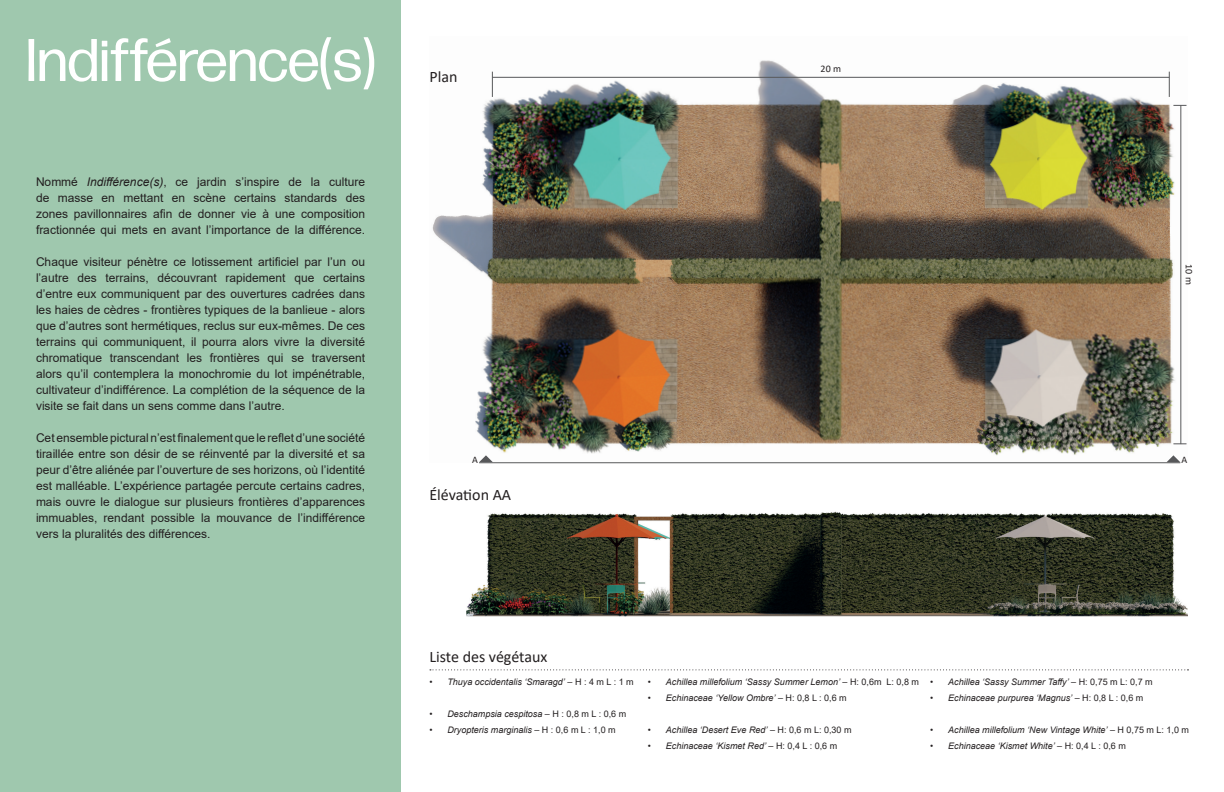
<style>
.page{position:relative;width:1224px;height:792px;background:#9fc8ae}
.page>*{position:absolute;margin:0;border:0;box-sizing:border-box;transform-origin:0 0}
.t1{font:60px "Forma DJR Deck";color:#fff}
.t2{font:16px "Calibri";color:#231f20}
.t3{font:12px/16px "Arial";color:#231f20;text-align:justify}
.t4{font:10px "Calibri";color:#231f20}
.t5{font:italic 9px "Arial";color:#231f20}
.s1{font-style:italic}
.s2{font-style:normal}
</style>
<div class="page">
<div style="left:401px;top:0;width:823px;height:792px;background:#fff"></div>
<img style="left:432px;top:60px;width:755px;height:396px">
<img style="left:466px;top:511px;width:722px;height:106px">
<svg style="left:430px;top:669px;width:758px;height:1px"></svg>
<hr style="left:479px;top:462px;width:701px;height:1px;background:#57585a">
<svg style="left:1167px;top:455px;width:13px;height:7px"></svg>
<svg style="left:479px;top:455px;width:14px;height:7px"></svg>
<hr style="left:492px;top:77px;width:677px;height:1px;background:#57585a">
<svg style="left:492px;top:72px;width:1px;height:25px"></svg>
<svg style="left:1169px;top:72px;width:1px;height:25px"></svg>
<hr style="left:1180px;top:105px;width:1px;height:339px;background:#57585a">
<svg style="left:1173px;top:105px;width:14px;height:1px"></svg>
<svg style="left:1173px;top:443px;width:14px;height:1px"></svg>
<h1 class="t1" style="left:26px;top:18px;width:351px">Indifférence(s)</h1>
<p class="t3" style="left:36px;top:174px;width:331px">Nommé <span class="s1">Indifférence(s)</span>, ce jardin s’inspire de la culture de masse en mettant en scène certains standards des zones pavillonnaires afin de donner vie à une composition fractionnée qui mets en avant l’importance de la différence.</p>
<p class="t3" style="left:36px;top:254px;width:331px">Chaque visiteur pénètre ce lotissement artificiel par l’un ou l’autre des terrains, découvrant rapidement que certains d’entre eux communiquent par des ouvertures cadrées dans les haies de cèdres - frontières typiques de la banlieue - alors que d’autres sont hermétiques, reclus sur eux-mêmes. De ces terrains qui communiquent, il pourra alors vivre la diversité chromatique transcendant les frontières qui se traversent alors qu’il contemplera la monochromie du lot impénétrable, cultivateur d’indifférence. La complétion de la séquence de la visite se fait dans un sens comme dans l’autre.</p>
<p class="t3" style="left:36px;top:430px;width:331px">Cet ensemble pictural n’est finalement que le reflet d’une société tiraillée entre son désir de se réinventé par la diversité et sa peur d’être aliénée par l’ouverture de ses horizons, où l’identité est malléable. L’expérience partagée percute certains cadres, mais ouvre le dialogue sur plusieurs frontières d’apparences immuables, rendant possible la mouvance de l’indifférence vers la pluralités des différences.</p>
<h2 class="t2" style="left:429px;top:65px;width:29px">Plan</h2>
<p class="t4" style="left:821px;top:61px;width:22px">20 m</p>
<p class="t4" style="left:1196px;top:264px;width:22px;rotate:90deg">10 m</p>
<p class="t4" style="left:472px;top:453px;width:7px">A</p>
<p class="t4" style="left:1181px;top:453px;width:7px">A</p>
<h2 class="t2" style="left:429px;top:484px;width:83px">Élévation AA</h2>
<h2 class="t2" style="left:429px;top:645px;width:119px">Liste des végétaux</h2>
<p class="t5" style="left:429px;top:676px;width:206px">• Thuya occidentalis ‘Smaragd’ <span class="s2">– H : 4 m L : 1 m</span></p>
<p class="t5" style="left:429px;top:708px;width:198px">• Deschampsia cespitosa <span class="s2">– H : 0,8 m L : 0,6 m</span></p>
<p class="t5" style="left:429px;top:724px;width:188px">• Dryopteris marginalis <span class="s2">– H : 0,6 m L : 1,0 m</span></p>
<p class="t5" style="left:648px;top:676px;width:273px">• Achillea millefolium ‘Sassy Summer Lemon’ <span class="s2">– H: 0,6m L: 0,8 m</span></p>
<p class="t5" style="left:648px;top:692px;width:200px">• Echinaceae ‘Yellow Ombre’ <span class="s2">– H: 0,8 L : 0,6 m</span></p>
<p class="t5" style="left:648px;top:724px;width:205px">• Achillea ‘Desert Eve Red’ <span class="s2">– H: 0,6 m L: 0,30 m</span></p>
<p class="t5" style="left:648px;top:740px;width:191px">• Echinaceae ‘Kismet Red’ <span class="s2">– H: 0,4 L : 0,6 m</span></p>
<p class="t5" style="left:930px;top:676px;width:224px">• Achillea ‘Sassy Summer Taffy’ <span class="s2">– H: 0,75 m L: 0,7 m</span></p>
<p class="t5" style="left:930px;top:692px;width:215px">• Echinaceae purpurea ‘Magnus’ <span class="s2">– H: 0,8 L : 0,6 m</span></p>
<p class="t5" style="left:930px;top:724px;width:260px">• Achillea millefolium ‘New Vintage White’ <span class="s2">– H 0,75 m L: 1,0 m</span></p>
<p class="t5" style="left:930px;top:740px;width:197px">• Echinaceae ‘Kismet White’ <span class="s2">– H: 0,4 L : 0,6 m</span></p>
</div>
